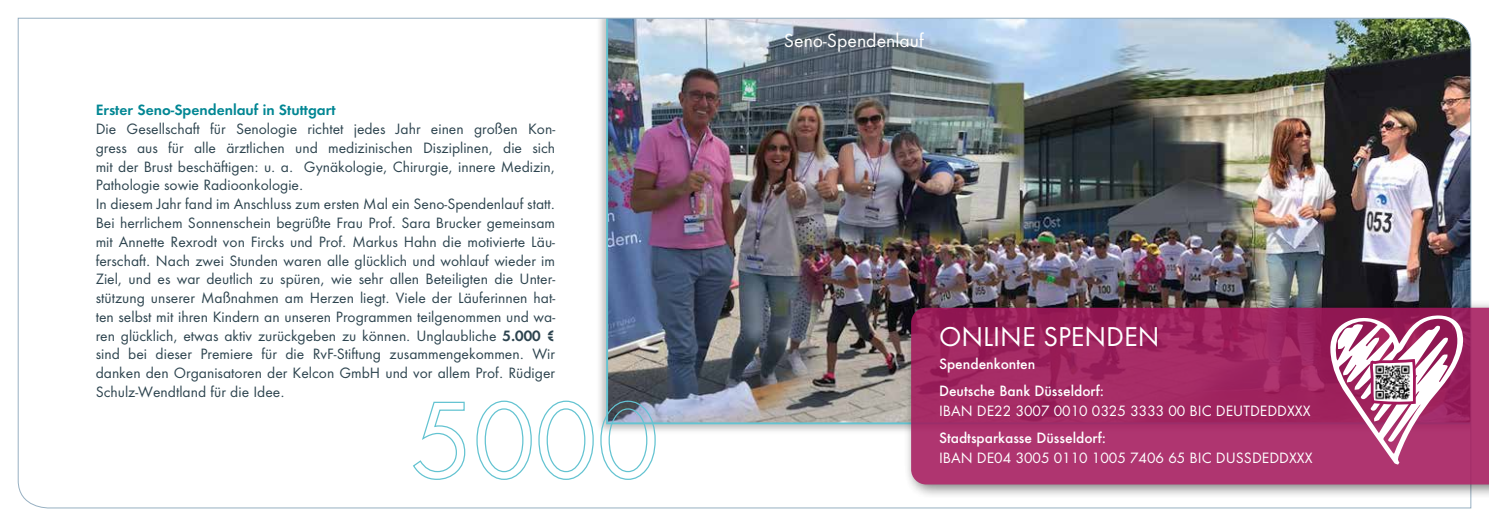
<style>
.page{position:relative;width:1489px;height:525px;background:#fff}
.page>*{position:absolute;margin:0;border:0;box-sizing:border-box;transform-origin:0 0}
.t1{font:25px "Futura ND 4 Book Plain";color:#fff}
.t2{font:17.5px "Futura ND 4 Book Plain";color:#fff}
.t3{font:13.75px/18.8px "Futura ND 4 Book Plain";color:#2d444f}
.t4{font:13.75px "Futura ND 4 Book Plain";color:#fff}
.t5{font:13.75px "Futura ND 5 Medium Plain";color:#fff}
.t6{font:13.75px "Futura ND 6 Demibold Plain";color:#008693}
.t7{font:13.75px "Futura ND 5 Medium SC";color:#fff}
.s1{font-family:"Futura ND 6 Demibold Plain"}
</style>
<div class="page">
<img style="left:17px;top:17px;width:1454px;height:491px">
<div style="left:902px;top:299px;width:586px;height:200px;background:#000;opacity:.61"></div>
<svg style="left:911px;top:307px;width:577px;height:177px;background:#a42b65"></svg>
<svg style="left:1329px;top:312px;width:135px;height:152px"></svg>
<svg style="left:412px;top:400px;width:244px;height:80px"></svg>
<p class="t6" style="left:96px;top:101px;width:241px">Erster Seno-Spendenlauf in Stuttgart</p>
<p class="t3" style="left:96px;top:120px;width:461px">Die Gesellschaft für Senologie richtet jedes Jahr einen großen Kon&shy;gress aus für alle ärztlichen und medizinischen Disziplinen, die sich mit der Brust beschäftigen: u. a. Gynäkologie, Chirurgie, innere Medizin, Pathologie sowie Radioonkologie.<br>In diesem Jahr fand im Anschluss zum ersten Mal ein Seno-Spendenlauf statt.<br>Bei herrlichem Sonnenschein begrüßte Frau Prof. Sara Brucker gemeinsam mit Annette Rexrodt von Fircks und Prof. Markus Hahn die motivierte Läu&shy;ferschaft. Nach zwei Stunden waren alle glücklich und wohlauf wieder im Ziel, und es war deutlich zu spüren, wie sehr allen Beteiligten die Unter&shy;stützung unserer Maßnahmen am Herzen liegt. Viele der Läuferinnen hat&shy;ten selbst mit ihren Kindern an unseren Programmen teilgenommen und wa&shy;ren glücklich, etwas aktiv zurückgeben zu können. Unglaubliche <span class="s1">5.000 € </span>sind bei dieser Premiere für die RvF-Stiftung zusammengekommen. Wir danken den Organisatoren der Kelcon GmbH und vor allem Prof. Rüdiger Schulz-Wendtland für die Idee.</p>
<p class="t2" style="left:783px;top:29px;width:141px">Seno-Spendenlauf</p>
<h1 class="t1" style="left:939px;top:321px;width:222px">ONLINE SPENDEN</h1>
<p class="t7" style="left:939px;top:354px;width:98px">Spendenkonten</p>
<p class="t5" style="left:939px;top:381px;width:167px">Deutsche Bank Düsseldorf:</p>
<p class="t4" style="left:939px;top:402px;width:373px">IBAN DE22 3007 0010 0325 3333 00 BIC DEUTDEDDXXX</p>
<p class="t5" style="left:939px;top:428px;width:169px">Stadtsparkasse Düsseldorf:</p>
<p class="t4" style="left:939px;top:448px;width:375px">IBAN DE04 3005 0110 1005 7406 65 BIC DUSSDEDDXXX</p>
</div>
